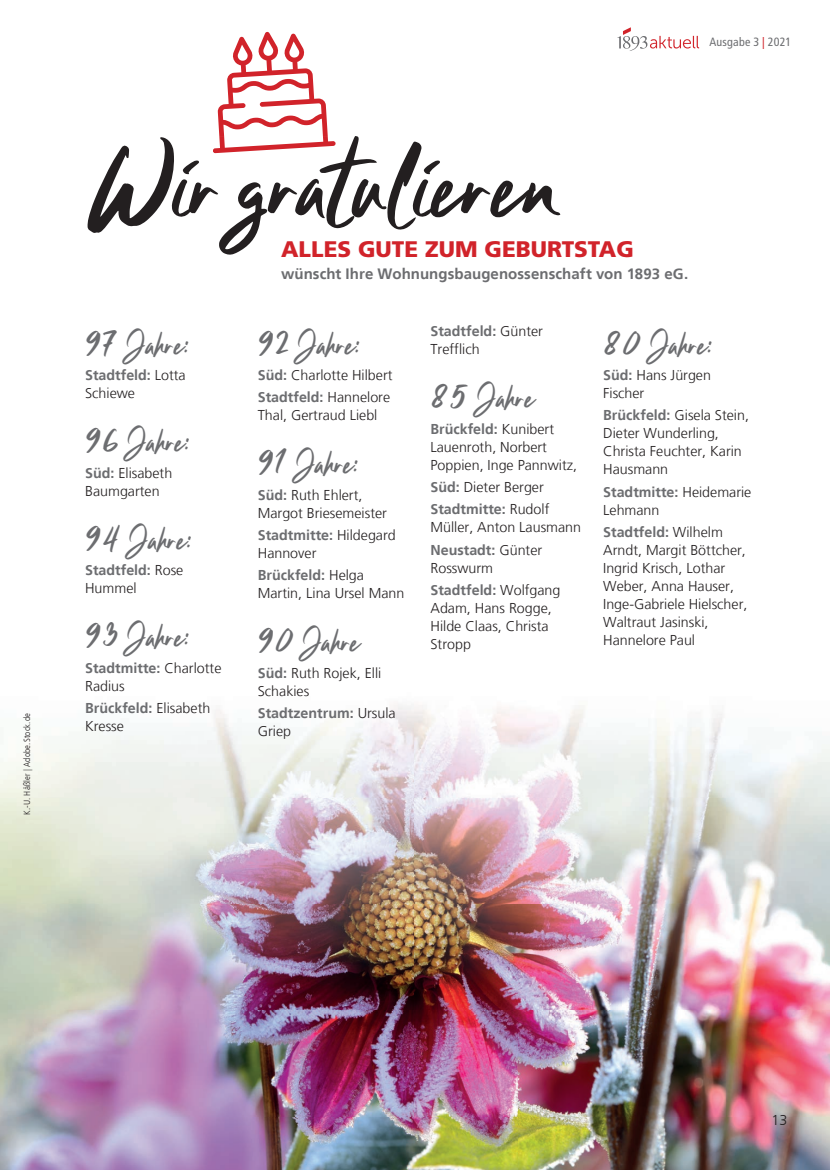
<style>
.page{position:relative;width:830px;height:1170px;background:#fff}
.page>*{position:absolute;margin:0;border:0;box-sizing:border-box;transform-origin:0 0}
.t1{font:97.5px "Clattering";color:#040000}
.t2{font:30px "Clattering";color:#6c6d70}
.t3{font:900 22.5px "Frutiger LT Std";color:#d1232a}
.t4{font:700 15px "Frutiger LT";letter-spacing:.005em;color:#6c6d70}
.t5{font:300 14.25px/18px "Frutiger LT";color:#231f20}
.t6{font:700 14.25px/18px "Frutiger LT";color:#6c6d70}
.t7{font:condensed 12px "Frutiger LT";letter-spacing:.015em;color:#6c6d70}
.t8{font:300 condensed 9px "Frutiger LT";letter-spacing:.02em;color:#231f20}
.s1{color:#d1232a}
.s2{font-weight:700;color:#6c6d70}
.s3{font-weight:300;color:#231f20}
</style>
<div class="page">
<img style="left:0;top:704px;width:829px;height:465px">
<svg style="left:213px;top:32px;width:122px;height:121px"></svg>
<svg style="left:617px;top:27px;width:81px;height:24px"></svg>
<p class="t8" style="left:22px;top:815px;width:103px;rotate:-90deg">K.-U. Häßler | Adobe.Stock.de</p>
<p class="t7" style="left:709px;top:35px;width:83px">Ausgabe 3 <span class="s1">|</span> 2021</p>
<h1 class="t1" style="left:87px;top:125px;width:475px">Wir gratulieren</h1>
<h3 class="t3" style="left:281px;top:235px;width:354px">ALLES GUTE ZUM GEBURTSTAG</h3>
<p class="t4" style="left:281px;top:265px;width:408px">wünscht Ihre Wohnungsbaugenossenschaft von 1893 eG.</p>
<h2 class="t2" style="left:85px;top:325px;width:106px">97 Jahre:</h2>
<p class="t5" style="left:85px;top:366px;width:102px"><span class="s2">Stadtfeld:</span> Lotta<br>Schiewe</p>
<h2 class="t2" style="left:85px;top:423px;width:107px">96 Jahre:</h2>
<p class="t5" style="left:85px;top:464px;width:89px"><span class="s2">Süd:</span> Elisabeth<br>Baumgarten</p>
<h2 class="t2" style="left:85px;top:520px;width:109px">94 Jahre:</h2>
<p class="t6" style="left:85px;top:561px;width:100px">Stadtfeld: <span class="s3">Rose<br>Hummel</span></p>
<h2 class="t2" style="left:85px;top:618px;width:106px">93 Jahre:</h2>
<p class="t5" style="left:85px;top:659px;width:138px"><span class="s2">Stadtmitte:</span> Charlotte<br>Radius</p>
<p class="t5" style="left:85px;top:699px;width:127px"><span class="s2">Brückfeld:</span> Elisabeth<br>Kresse</p>
<h2 class="t2" style="left:258px;top:325px;width:105px">92 Jahre:</h2>
<p class="t5" style="left:258px;top:364px;width:136px;line-height:22.2px"><span class="s2">Süd:</span> Charlotte Hilbert<br><span class="s2">Stadtfeld:</span> Hannelore</p>
<p class="t5" style="left:258px;top:406px;width:121px">Thal, Gertraud Liebl</p>
<h2 class="t2" style="left:258px;top:445px;width:103px">91 Jahre:</h2>
<p class="t5" style="left:258px;top:486px;width:131px"><span class="s2">Süd:</span> Ruth Ehlert,<br>Margot Briesemeister</p>
<p class="t5" style="left:258px;top:526px;width:139px"><span class="s2">Stadtmitte:</span> Hildegard<br>Hannover</p>
<p class="t5" style="left:258px;top:566px;width:148px"><span class="s2">Brückfeld:</span> Helga<br>Martin, Lina Ursel Mann</p>
<h2 class="t2" style="left:258px;top:623px;width:103px">90 Jahre</h2>
<p class="t5" style="left:258px;top:664px;width:125px"><span class="s2">Süd:</span> Ruth Rojek, Elli<br>Schakies</p>
<p class="t6" style="left:258px;top:704px;width:139px">Stadtzentrum: <span class="s3">Ursula<br>Griep</span></p>
<p class="t5" style="left:430px;top:322px;width:114px"><span class="s2">Stadtfeld:</span> Günter<br>Trefflich</p>
<h2 class="t2" style="left:430px;top:379px;width:105px">85 Jahre</h2>
<p class="t5" style="left:430px;top:420px;width:148px"><span class="s2">Brückfeld:</span> Kunibert<br>Lauenroth, Norbert<br>Poppien, Inge Pannwitz,</p>
<p class="t5" style="left:430px;top:476px;width:120px;line-height:22.2px"><span class="s2">Süd:</span> Dieter Berger<br><span class="s2">Stadtmitte:</span> Rudolf</p>
<p class="t5" style="left:430px;top:516px;width:152px;line-height:22.2px">Müller, Anton Lausmann<br><span class="s2">Neustadt:</span> Günter</p>
<p class="t5" style="left:430px;top:556px;width:131px;line-height:22.2px">Rosswurm<br><span class="s2">Stadtfeld:</span> Wolfgang</p>
<p class="t5" style="left:430px;top:599px;width:123px">Adam, Hans Rogge,<br>Hilde Claas, Christa<br>Stropp</p>
<h2 class="t2" style="left:603px;top:325px;width:111px">80 Jahre:</h2>
<p class="t5" style="left:603px;top:366px;width:109px"><span class="s2">Süd:</span> Hans Jürgen<br>Fischer</p>
<p class="t5" style="left:603px;top:406px;width:147px"><span class="s2">Brückfeld:</span> Gisela Stein,<br>Dieter Wunderling,<br>Christa Feuchter, Karin<br>Hausmann</p>
<p class="t5" style="left:603px;top:483px;width:150px"><span class="s2">Stadtmitte:</span> Heidemarie<br>Lehmann</p>
<p class="t5" style="left:603px;top:523px;width:146px"><span class="s2">Stadtfeld:</span> Wilhelm<br>Arndt, Margit Böttcher,<br>Ingrid Krisch, Lothar<br>Weber, Anna Hauser,<br>Inge-Gabriele Hielscher,<br>Waltraut Jasinski,<br>Hannelore Paul</p>
<p class="t5" style="left:771px;top:1111px;width:17px">13</p>
</div>
